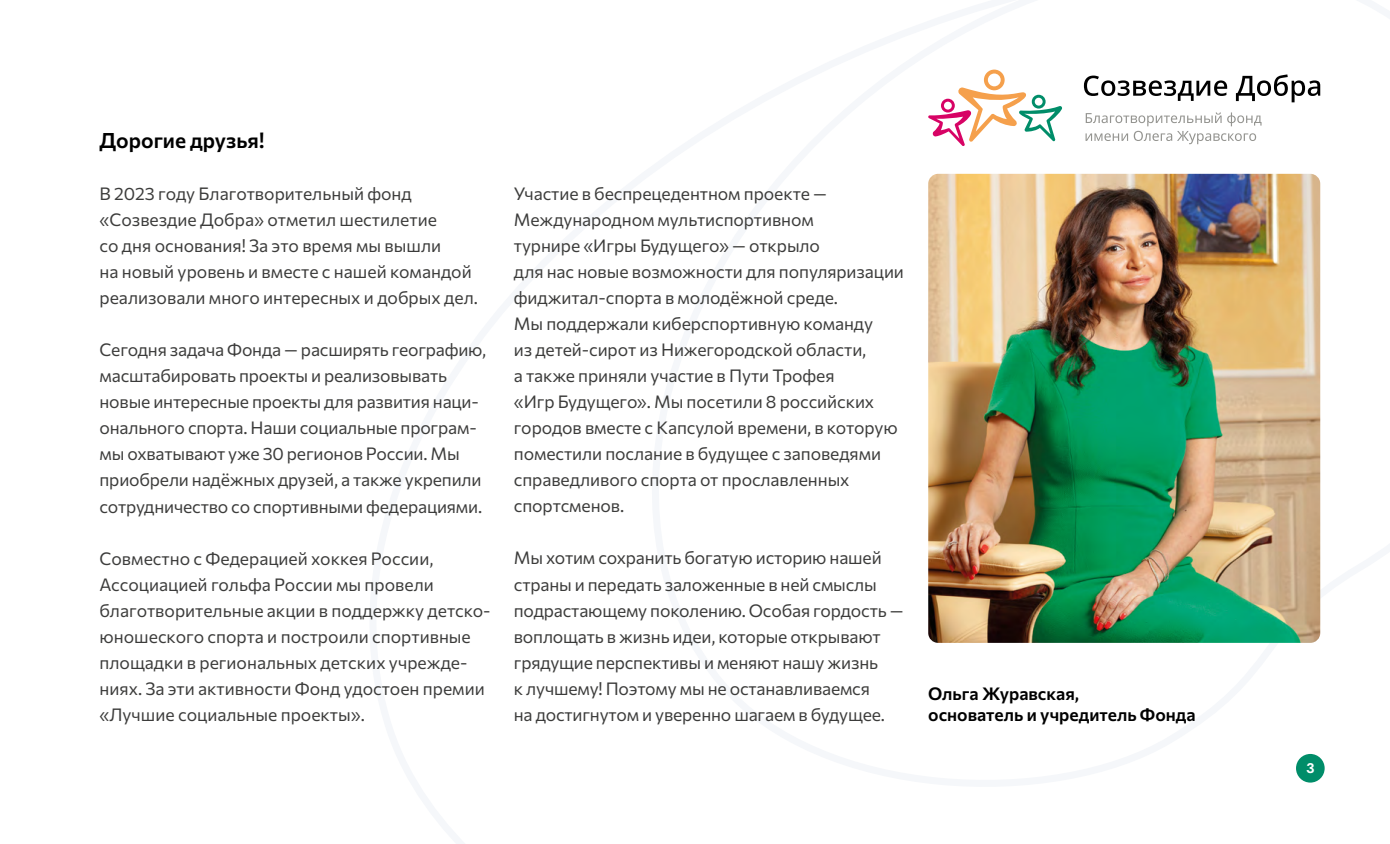
<style>
.page{position:relative;width:1390px;height:844px;background:#fff}
.page>*{position:absolute;margin:0;border:0;box-sizing:border-box;transform-origin:0 0}
.t1{font:600 21px "Commissioner";color:#000}
.t2{font:17.5px/26.1px "Commissioner";letter-spacing:-.005em;color:#3c3c3b}
.t3{font:600 17.5px/21px "Commissioner";color:#000}
.t4{font:600 14px "Jost";color:#fff}
</style>
<div class="page">
<svg style="left:928px;top:69px;width:397px;height:714px"></svg>
<img style="left:928px;top:174px;width:392px;height:468px">
<p class="t1" style="left:99px;top:123px;width:166px">Дорогие друзья!</p>
<p class="t2" style="left:99px;top:179px;width:380px">В 2023 году Благотворительный фонд «Созвездие Добра» отметил шестилетие<br>со дня основания! За это время мы вышли<br>на новый уровень и вместе с нашей командой реализовали много интересных и добрых дел.</p>
<p class="t2" style="left:99px;top:335px;width:388px">Сегодня задача Фонда — расширять географию, масштабировать проекты и реализовывать новые интересные проекты для развития наци&shy;онального спорта. Наши социальные програм&shy;мы охватывают уже 30 регионов России. Мы приобрели надёжных друзей, а также укрепили сотрудничество со спортивными федерациями.</p>
<p class="t2" style="left:99px;top:544px;width:393px">Совместно с Федерацией хоккея России, Ассоциацией гольфа России мы провели благотворительные акции в поддержку детско&shy;юношеского спорта и построили спортивные площадки в региональных детских учрежде&shy;ниях. За эти активности Фонд удостоен премии «Лучшие социальные проекты».</p>
<p class="t2" style="left:514px;top:179px;width:391px">Участие в беспрецедентном проекте — Международном мультиспортивном<br>турнире «Игры Будущего» — открыло<br>для нас новые возможности для популяризации фиджитал-спорта в молодёжной среде.<br>Мы поддержали киберспортивную команду<br>из детей-сирот из Нижегородской области,<br>а также приняли участие в Пути Трофея<br>«Игр Будущего». Мы посетили 8 российских городов вместе с Капсулой времени, в которую поместили послание в будущее с заповедями справедливого спорта от прославленных спортсменов.</p>
<p class="t2" style="left:514px;top:543px;width:391px">Мы хотим сохранить богатую историю нашей страны и передать заложенные в ней смыслы подрастающему поколению. Особая гордость — воплощать в жизнь идеи, которые открывают грядущие перспективы и меняют нашу жизнь<br>к лучшему! Поэтому мы не останавливаемся<br>на достигнутом и уверенно шагаем в будущее.</p>
<p class="t3" style="left:928px;top:681px;width:269px">Ольга Журавская,<br>основатель и учредитель Фонда</p>
<p class="t4" style="left:1306px;top:758px;width:10px">3</p>
</div>
